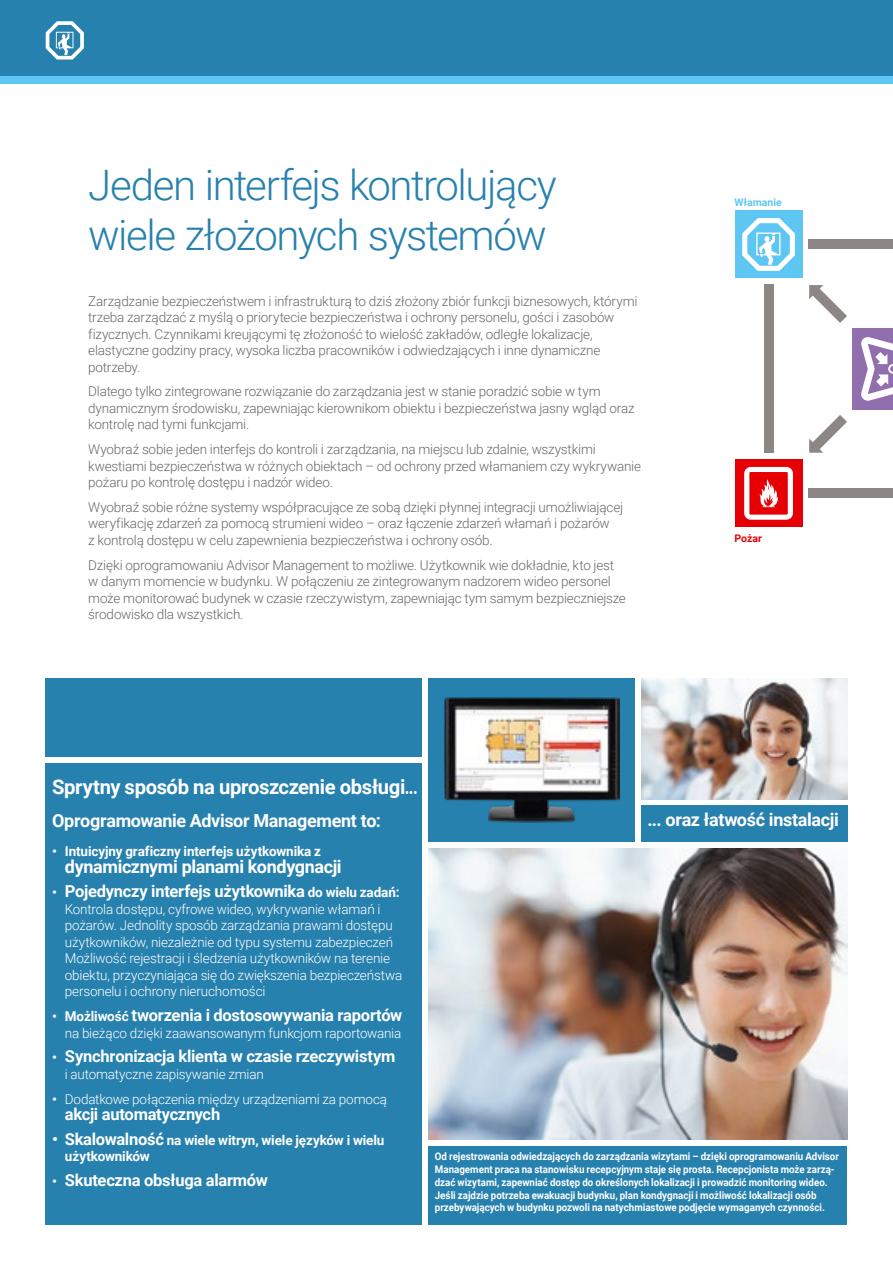
<style>
.page{position:relative;width:893px;height:1263px;background:#fff}
.page>*{position:absolute;margin:0;border:0;box-sizing:border-box;transform-origin:0 0}
.t1{font:300 42px/50.2px "Roboto";letter-spacing:-.035em;color:#2781ae}
.t2{font:700 20.25px "Roboto";letter-spacing:-.02em;color:#fff}
.t3{font:700 18px "Roboto";letter-spacing:-.02em;color:#fff}
.t4{font:700 16.5px "Roboto";letter-spacing:-.015em;color:#fff}
.t5{font:300 13.5px/16.5px "Roboto";letter-spacing:-.015em;color:#68676c}
.t6{font:300 13.5px/16.5px "Roboto";letter-spacing:-.015em;color:#fff}
.t7{font:700 13.5px/16.5px "Roboto";letter-spacing:-.01em;color:#fff}
.t8{font:700 10.5px/12.8px "Roboto";color:#fff;scale:.93 1}
.t9{font:700 10.5px "Roboto";color:#5ec6f2}
.t10{font:700 10.5px "Roboto";color:#e60005}
.s1{font-size:13.5px}
.s2{font-weight:700}
.s3{font-size:16.5px}
</style>
<div class="page">
<div style="left:0;top:0;width:893px;height:77px;background:#2781ae"></div>
<div style="left:0;top:77px;width:893px;height:7px;background:#5ec6f2"></div>
<svg style="left:46px;top:21px;width:38px;height:39px"></svg>
<img style="left:428px;top:848px;width:419px;height:292px">
<div style="left:735px;top:459px;width:68px;height:68px;background:#e60005"></div>
<svg style="left:744px;top:467px;width:49px;height:53px"></svg>
<div style="left:852px;top:328px;width:41px;height:82px;background:#916faf"></div>
<svg style="left:861px;top:337px;width:32px;height:64px"></svg>
<svg style="left:809px;top:415px;width:38px;height:38px"></svg>
<div style="left:808px;top:240px;width:85px;height:9px;background:#8c8785"></div>
<div style="left:764px;top:284px;width:9px;height:169px;background:#8c8785"></div>
<div style="left:808px;top:488px;width:85px;height:10px;background:#8c8785"></div>
<svg style="left:809px;top:285px;width:38px;height:38px"></svg>
<div style="left:735px;top:210px;width:68px;height:68px;background:#5ec6f2"></div>
<svg style="left:742px;top:218px;width:53px;height:53px"></svg>
<div style="left:428px;top:678px;width:207px;height:164px;background:#2781ae"></div>
<img style="left:444px;top:697px;width:175px;height:126px">
<div style="left:46px;top:678px;width:376px;height:79px;background:#2781ae"></div>
<img style="left:641px;top:678px;width:206px;height:121px">
<div style="left:46px;top:763px;width:376px;height:462px;background:#2781ae"></div>
<div style="left:641px;top:806px;width:206px;height:36px;background:#2781ae"></div>
<div style="left:428px;top:1146px;width:419px;height:78px;background:#2781ae"></div>
<h1 class="t1" style="left:88px;top:159px;width:470px">Jeden interfejs kontrolujący wiele złożonych systemów</h1>
<p class="t5" style="left:88px;top:292px;width:551px">Zarządzanie bezpieczeństwem i infrastrukturą to dziś złożony zbiór funkcji biznesowych, którymi trzeba zarządzać z myślą o priorytecie bezpieczeństwa i ochrony personelu, gości i zasobów fizycznych. Czynnikami kreującymi tę złożoność to wielość zakładów, odległe lokalizacje, elastyczne godziny pracy, wysoka liczba pracowników i odwiedzających i inne dynamiczne potrzeby.</p>
<p class="t5" style="left:88px;top:383px;width:548px">Dlatego tylko zintegrowane rozwiązanie do zarządzania jest w stanie poradzić sobie w tym dynamicznym środowisku, zapewniając kierownikom obiektu i bezpieczeństwa jasny wgląd oraz kontrolę nad tymi funkcjami.</p>
<p class="t5" style="left:88px;top:441px;width:554px">Wyobraź sobie jeden interfejs do kontroli i zarządzania, na miejscu lub zdalnie, wszystkimi kwestiami bezpieczeństwa w różnych obiektach – od ochrony przed włamaniem czy wykrywanie pożaru po kontrolę dostępu i nadzór wideo.</p>
<p class="t5" style="left:88px;top:498px;width:536px">Wyobraź sobie różne systemy współpracujące ze sobą dzięki płynnej integracji umożliwiającej weryfikację zdarzeń za pomocą strumieni wideo – oraz łączenie zdarzeń włamań i pożarów<br>z kontrolą dostępu w celu zapewnienia bezpieczeństwa i ochrony osób.</p>
<p class="t5" style="left:88px;top:556px;width:539px">Dzięki oprogramowaniu Advisor Management to możliwe. Użytkownik wie dokładnie, kto jest w danym momencie w budynku. W połączeniu ze zintegrowanym nadzorem wideo personel może monitorować budynek w czasie rzeczywistym, zapewniając tym samym bezpieczniejsze środowisko dla wszystkich.</p>
<p class="t9" style="left:735px;top:195px;width:49px">Włamanie</p>
<p class="t10" style="left:735px;top:530px;width:29px">Pożar</p>
<h2 class="t2" style="left:52px;top:772px;width:367px">Sprytny sposób na uproszczenie obsługi...</h2>
<h3 class="t3" style="left:52px;top:808px;width:330px">Oprogramowanie Advisor Management to:</h3>
<p class="t7" style="left:52px;top:843px;width:270px">• Intuicyjny graficzny interfejs użytkownika z</p>
<h3 class="t3" style="left:65px;top:854px;width:278px">dynamicznymi planami kondygnacji</h3>
<p class="t4" style="left:52px;top:880px;width:349px"><span class="s1">•</span> Pojedynczy interfejs użytkownika <span class="s1">do wielu zadań:</span></p>
<p class="t6" style="left:65px;top:900px;width:339px">Kontrola dostępu, cyfrowe wideo, wykrywanie włamań i pożarów. Jednolity sposób zarządzania prawami dostępu użytkowników, niezależnie od typu systemu zabezpieczeń Możliwość rejestracji i śledzenia użytkowników na terenie obiektu, przyczyniająca się do zwiększenia bezpieczeństwa personelu i ochrony nieruchomości</p>
<p class="t4" style="left:52px;top:1004px;width:352px"><span class="s1">• Możliwość</span> tworzenia i dostosowywania raportów</p>
<p class="t6" style="left:65px;top:1024px;width:338px">na bieżąco dzięki zaawansowanym funkcjom raportowania</p>
<p class="t4" style="left:52px;top:1045px;width:345px"><span class="s1">•</span> Synchronizacja klienta w czasie rzeczywistym</p>
<p class="t6" style="left:65px;top:1065px;width:200px">i automatyczne zapisywanie zmian</p>
<p class="t6" style="left:52px;top:1090px;width:337px"><span class="s2">•</span> Dodatkowe połączenia między urządzeniami za pomocą</p>
<p class="t4" style="left:65px;top:1103px;width:157px">akcji automatycznych</p>
<p class="t7" style="left:65px;top:1131px;width:321px;text-indent:-13px"><span class="s3">• Skalowalność</span> na wiele witryn, wiele języków i wielu użytkowników</p>
<p class="t4" style="left:52px;top:1169px;width:217px"><span class="s1">•</span> Skuteczna obsługa alarmów</p>
<h3 class="t3" style="left:647px;top:807px;width:193px">... oraz łatwość instalacji</h3>
<p class="t8" style="left:435px;top:1150px;width:436px">Od rejestrowania odwiedzających do zarządzania wizytami – dzięki oprogramowaniu Advisor Management praca na stanowisku recepcyjnym staje się prosta. Recepcjonista może zarzą&shy;dzać wizytami, zapewniać dostęp do określonych lokalizacji i prowadzić monitoring wideo.<br>Jeśli zajdzie potrzeba ewakuacji budynku, plan kondygnacji i możliwość lokalizacji osób przebywających w budynku pozwoli na natychmiastowe podjęcie wymaganych czynności.</p>
</div>
